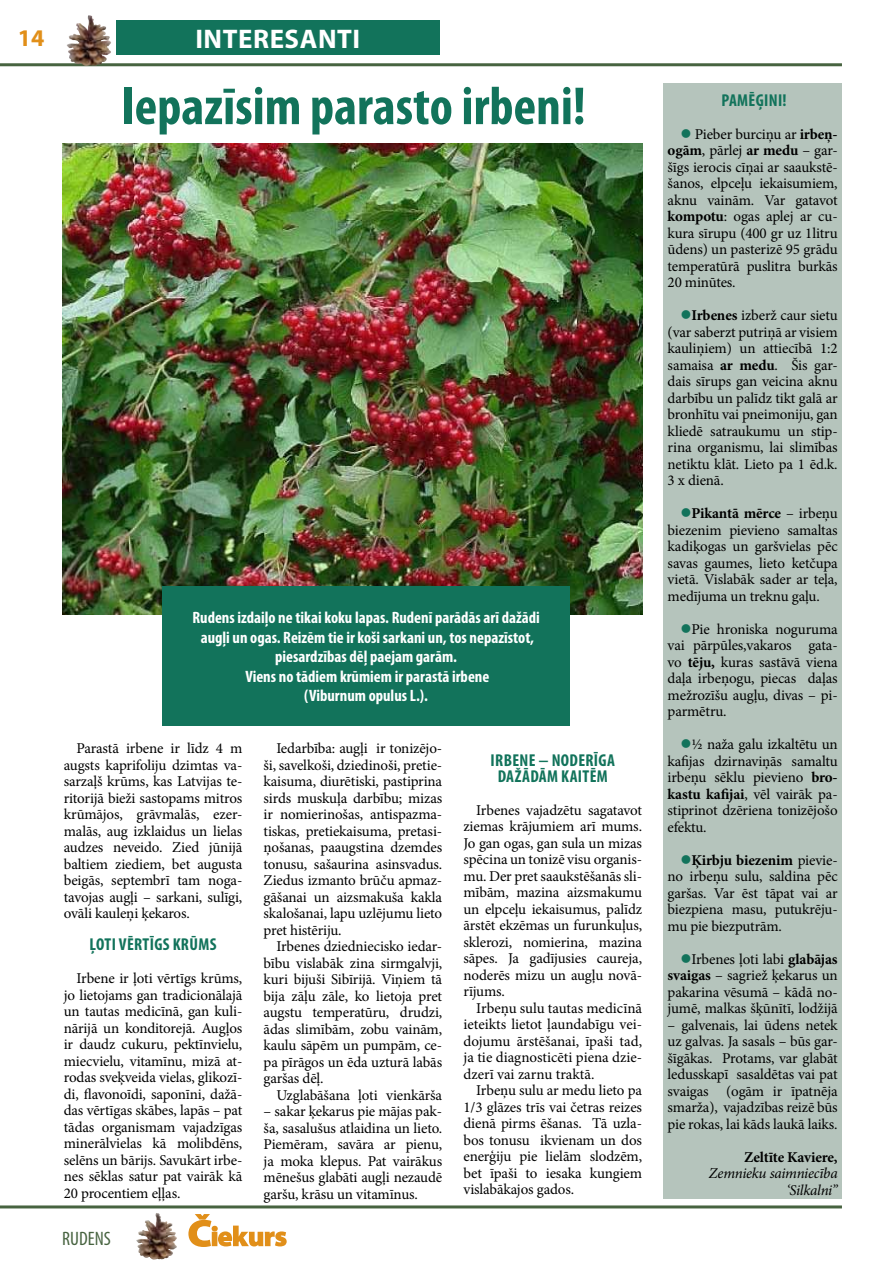
<style>
.page{position:relative;width:893px;height:1263px;background:#fff}
.page>*{position:absolute;margin:0;border:0;box-sizing:border-box;transform-origin:0 0}
.t1{font:700 condensed 54px "Myriad Pro";color:#12735b}
.t2{font:700 27px "Myriad Pro";letter-spacing:.02em;color:#fff}
.t3{font:700 24px "Myriad Pro";color:#e18f19}
.t4{font:condensed 19.5px "Myriad Pro";color:#476340}
.t5{font:700 condensed 17.25px/15.8px "Myriad Pro";letter-spacing:.02em;color:#12735b;text-align:center}
.t6{font:700 condensed 16.5px/19.5px "Myriad Pro";color:#fff;text-align:center}
.t7{font:15px/16.5px "Minion Pro";letter-spacing:-.01em;color:#000;text-align:justify}
.t8{font:italic 15px/16.5px "Minion Pro";letter-spacing:-.02em;color:#000;text-align:right}
.t9{font:700 15px "Minion Pro";letter-spacing:-.015em;color:#000}
.s1{color:#12735b}
.s2{font-weight:700}
</style>
<div class="page">
<hr style="left:0;top:63px;width:842px;height:3px;background:#476340">
<hr style="left:0;top:1205px;width:842px;height:3px;background:#476340">
<img style="left:73px;top:15px;width:16px;height:20px">
<img style="left:138px;top:1213px;width:18px;height:26px">
<svg style="left:188px;top:1214px;width:99px;height:33px"></svg>
<div style="left:663px;top:84px;width:179px;height:1115px;background:#b5c4bc"></div>
<div style="left:116px;top:20px;width:323px;height:34px;background:#12735b"></div>
<img style="left:62px;top:144px;width:580px;height:470px">
<div style="left:162px;top:586px;width:408px;height:140px;background:#12735b"></div>
<h3 class="t3" style="left:18px;top:22px;width:28px">14</h3>
<h2 class="t2" style="left:195px;top:21px;width:163px">INTERESANTI</h2>
<h1 class="t1" style="left:121px;top:72px;width:466px">Iepazīsim parasto irbeni!</h1>
<p class="t6" style="left:192px;top:608px;width:349px">Rudens izdaiļo ne tikai koku lapas. Rudenī parādās arī dažādi augļi un ogas. Reizēm tie ir koši sarkani un, tos nepazīstot, piesardzības dēļ paejam garām.<br>Viens no tādiem krūmiem ir parastā irbene<br>(Viburnum opulus L.).</p>
<p class="t7" style="left:64px;top:740px;width:180px;text-indent:13px">Parastā irbene ir līdz 4 m augsts kaprifoliju dzimtas va&shy;sarzaļš krūms, kas Latvijas te&shy;ritorijā bieži sastopams mitros krūmājos, grāvmalās, ezer&shy;malās, aug izklaidus un lielas audzes neveido. Zied jūnijā baltiem ziediem, bet augusta beigās, septembrī tam noga&shy;tavojas augļi – sarkani, sulīgi, ovāli kauleņi ķekaros.</p>
<p class="t5" style="left:90px;top:936px;width:128px">Ļoti vērtīgs krūms</p>
<p class="t7" style="left:64px;top:970px;width:180px;text-indent:13px">Irbene ir ļoti vērtīgs krūms, jo lietojams gan tradicionālajā un tautas medicīnā, gan kuli&shy;nārijā un konditorejā. Augļos ir daudz cukuru, pektīnvielu, miecvielu, vitamīnu, mizā at&shy;rodas sveķveida vielas, glikozī&shy;di, flavonoīdi, saponīni, dažā&shy;das vērtīgas skābes, lapās – pat tādas organismam vajadzīgas minerālvielas kā molibdēns, selēns un bārijs. Savukārt irbe&shy;nes sēklas satur pat vairāk kā 20 procentiem eļļas.</p>
<h3 class="t4" style="left:62px;top:1227px;width:50px">RUDENS</h3>
<p class="t7" style="left:264px;top:740px;width:180px;text-indent:13px">Iedarbība: augļi ir tonizējo&shy;ši, savelkoši, dziedinoši, pretie&shy;kaisuma, diurētiski, pastiprina sirds muskuļa darbību; mizas ir nomierinošas, antispazma&shy;tiskas, pretiekaisuma, pretasi&shy;ņošanas, paaugstina dzemdes tonusu, sašaurina asinsvadus.<br>Ziedus izmanto brūču apmaz&shy;gāšanai un aizsmakuša kakla skalošanai, lapu uzlējumu lieto pret histēriju.</p>
<p class="t7" style="left:264px;top:938px;width:180px;text-indent:13px">Irbenes dziedniecisko iedar&shy;bību vislabāk zina sirmgalvji, kuri bijuši Sibīrijā. Viņiem tā bija zāļu zāle, ko lietoja pret augstu temperatūru, drudzi, ādas slimībām, zobu vainām, kaulu sāpēm un pumpām, ce&shy;pa pīrāgos un ēda uzturā labās garšas dēļ.</p>
<p class="t7" style="left:276px;top:1087px;width:167px">Uzglabāšana ļoti vienkārša</p>
<p class="t7" style="left:264px;top:1103px;width:180px">– sakar ķekarus pie mājas pak&shy;ša, sasalušus atlaidina un lieto.<br>Piemēram, savāra ar pienu, ja moka klepus. Pat vairākus mēnešus glabāti augļi nezaudē garšu, krāsu un vitamīnus.</p>
<p class="t5" style="left:491px;top:752px;width:126px">Irbene − noderīga dažādām kaitēm</p>
<p class="t7" style="left:463px;top:802px;width:180px;text-indent:13px">Irbenes vajadzētu sagatavot ziemas krājumiem arī mums.<br>Jo gan ogas, gan sula un mizas spēcina un tonizē visu organis&shy;mu. Der pret saaukstēšanās sli&shy;mībām, mazina aizsmakumu un elpceļu iekaisumus, palīdz ārstēt ekzēmas un furunkuļus, sklerozi, nomierina, mazina sāpes. Ja gadījusies caureja, noderēs mizu un augļu novā&shy;rījums.</p>
<p class="t7" style="left:463px;top:1000px;width:180px;text-indent:13px">Irbeņu sulu tautas medicīnā ieteikts lietot ļaundabīgu vei&shy;dojumu ārstēšanai, īpaši tad, ja tie diagnosticēti piena dzie&shy;dzerī vai zarnu traktā.</p>
<p class="t7" style="left:463px;top:1082px;width:180px;text-indent:13px">Irbeņu sulu ar medu lieto pa 1/3 glāzes trīs vai četras reizes dienā pirms ēšanas. Tā uzla&shy;bos tonusu ikvienam un dos enerģiju pie lielām slodzēm, bet īpaši to iesaka kungiem vislabākajos gados.</p>
<p class="t5" style="left:722px;top:92px;width:67px">Pamēģini!</p>
<p class="t7" style="left:668px;top:126px;width:172px;text-indent:13px"><span class="s1">●</span> Pieber burciņu ar <span class="s2">irbeņ&shy;ogām</span>, pārlej <span class="s2">ar medu</span> – gar&shy;šīgs ierocis cīņai ar saaukstē&shy;šanos, elpceļu iekaisumiem, aknu vainām. Var gatavot <span class="s2">kompotu</span>: ogas aplej ar cu&shy;kura sīrupu (400 gr uz 1litru ūdens) un pasterizē 95 grādu temperatūrā puslitra burkās 20 minūtes.</p>
<p class="t7" style="left:668px;top:307px;width:172px;text-indent:13px"><span class="s1">●</span> <span class="s2">Irbenes</span> izberž caur sietu (var saberzt putriņā ar visiem kauliņiem) un attiecībā 1:2 samaisa <span class="s2">ar medu</span>. Šis gar&shy;dais sīrups gan veicina aknu darbību un palīdz tikt galā ar bronhītu vai pneimoniju, gan kliedē satraukumu un stip&shy;rina organismu, lai slimības netiktu klāt. Lieto pa 1 ēd.k.<br>3 x dienā.</p>
<p class="t7" style="left:668px;top:505px;width:172px;text-indent:13px"><span class="s1">●</span> <span class="s2">Pikantā mērce</span> – irbeņu biezenim pievieno samaltas kadiķogas un garšvielas pēc savas gaumes, lieto ketčupa vietā. Vislabāk sader ar teļa, medījuma un treknu gaļu.</p>
<p class="t7" style="left:668px;top:621px;width:172px;text-indent:13px"><span class="s1">●</span> Pie hroniska noguruma vai pārpūles,vakaros gata&shy;vo <span class="s2">tēju,</span> kuras sastāvā viena daļa irbeņogu, piecas daļas mežrozīšu augļu, divas – pi&shy;parmētru.</p>
<p class="t7" style="left:668px;top:736px;width:172px;text-indent:13px"><span class="s1">●</span> ½ naža galu izkaltētu un kafijas dzirnaviņās samaltu irbeņu sēklu pievieno <span class="s2">bro&shy;kastu kafijai</span>, vēl vairāk pa&shy;stiprinot dzēriena tonizējošo efektu.</p>
<p class="t7" style="left:668px;top:852px;width:172px;text-indent:13px"><span class="s1">●</span> <span class="s2">Ķirbju biezenim</span> pievie&shy;no irbeņu sulu, saldina pēc garšas. Var ēst tāpat vai ar biezpiena masu, putukrēju&shy;mu pie biezputrām.</p>
<p class="t7" style="left:668px;top:951px;width:172px;text-indent:13px"><span class="s1">●</span> Irbenes ļoti labi <span class="s2">glabājas svaigas</span> – sagriež ķekarus un pakarina vēsumā – kādā no&shy;jumē, malkas šķūnītī, lodžijā</p>
<p class="t7" style="left:668px;top:1017px;width:172px">– galvenais, lai ūdens netek uz galvas. Ja sasals – būs gar&shy;šīgākas. Protams, var glabāt ledusskapī sasaldētas vai pat svaigas (ogām ir īpatnēja smarža), vajadzības reizē būs pie rokas, lai kāds laukā laiks.</p>
<p class="t9" style="left:744px;top:1146px;width:95px">Zeltīte Kaviere,</p>
<p class="t8" style="left:709px;top:1165px;width:130px">Zemnieku saimniecība ‘Silkalni”</p>
</div>
